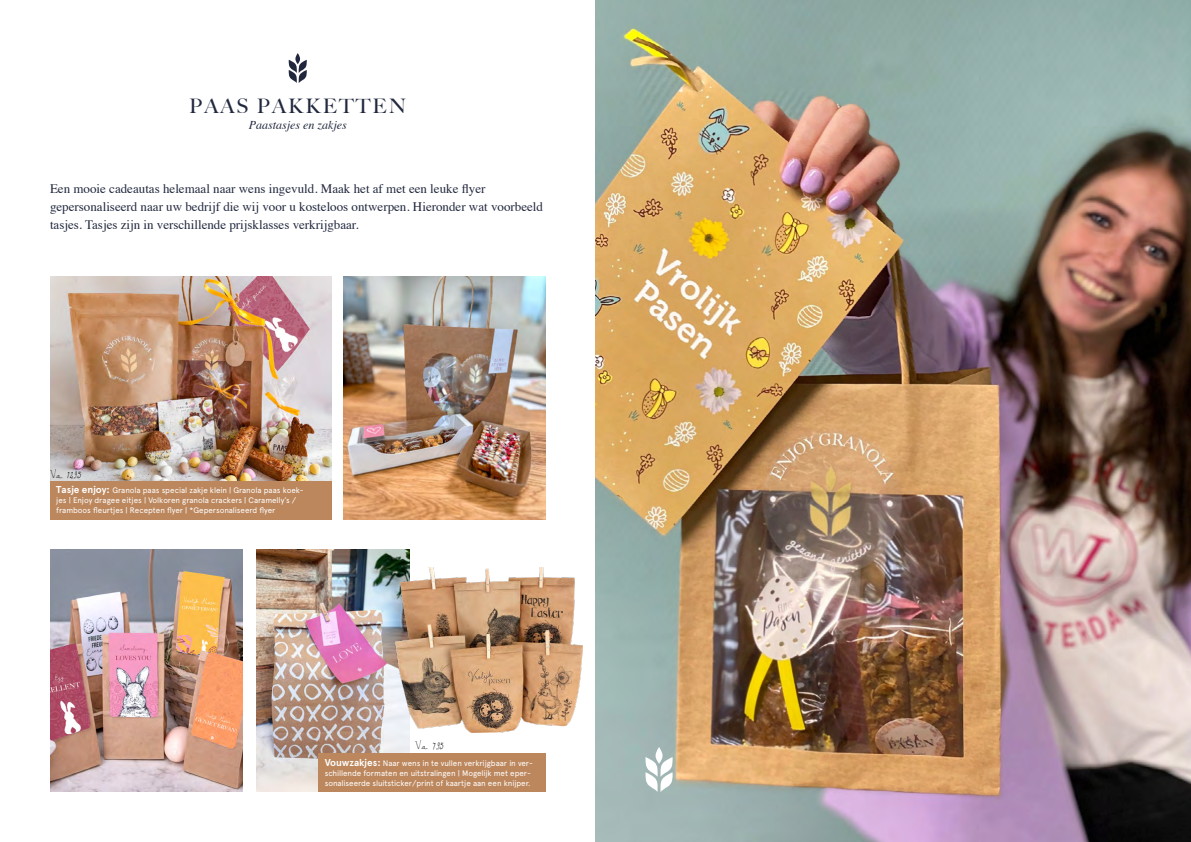
<style>
.page{position:relative;width:1191px;height:842px;background:#fff}
.page>*{position:absolute;margin:0;border:0;box-sizing:border-box;transform-origin:0 0}
.t1{font:500 20px "Big Caslon";letter-spacing:.1em;color:#21283e}
.t2{font:13px/18px "Times";color:#21283e}
.t3{font:italic 12px "Times";color:#21283e}
.t4{font:10px "Dawningofa New Day";color:#000}
.t5{font:8px/10px "Apercu";letter-spacing:-.005em;color:#fff}
.s1{font-weight:700;font-size:10px}
</style>
<div class="page">
<img style="left:595px;top:0;width:596px;height:842px">
<svg style="left:289px;top:53px;width:18px;height:30px"></svg>
<img style="left:51px;top:276px;width:280px;height:205px">
<img style="left:256px;top:549px;width:153px;height:243px">
<svg style="left:645px;top:747px;width:27px;height:45px"></svg>
<img style="left:343px;top:276px;width:202px;height:244px">
<div style="left:50px;top:481px;width:281px;height:39px;background:#bc875d"></div>
<img style="left:395px;top:567px;width:187px;height:166px">
<div style="left:318px;top:754px;width:227px;height:38px;background:#bc875d"></div>
<img style="left:50px;top:549px;width:192px;height:243px">
<h1 class="t1" style="left:189px;top:89px;width:218px">PAAS PAKKETTEN</h1>
<h3 class="t3" style="left:249px;top:114px;width:99px">Paastasjes en zakjes</h3>
<p class="t2" style="left:50px;top:178px;width:494px">Een mooie cadeautas helemaal naar wens ingevuld. Maak het af met een leuke flyer gepersonaliseerd naar uw bedrijf die wij voor u kosteloos ontwerpen. Hieronder wat voorbeeld tasjes. Tasjes zijn in verschillende prijsklasses verkrijgbaar.</p>
<p class="t4" style="left:50px;top:468px;width:33px">V.a. 12,95</p>
<p class="t5" style="left:56px;top:485px;width:249px"><span class="s1">Tasje enjoy:</span> Granola paas special zakje klein | Granola paas koek&shy;jes | Enjoy dragee eitjes | Volkoren granola crackers | Caramelly’s / framboos fleurtjes | Recepten flyer | *Gepersonaliseerd flyer</p>
<p class="t4" style="left:415px;top:739px;width:30px">V.a. 7,95</p>
<p class="t5" style="left:325px;top:758px;width:210px"><span class="s1">Vouwzakjes:</span> Naar wens in te vullen verkrijgbaar in ver&shy;schillende formaten en uitstralingen | Mogelijk met eper&shy;sonaliseerde sluitsticker/print of kaartje aan een knijper.</p>
</div>
